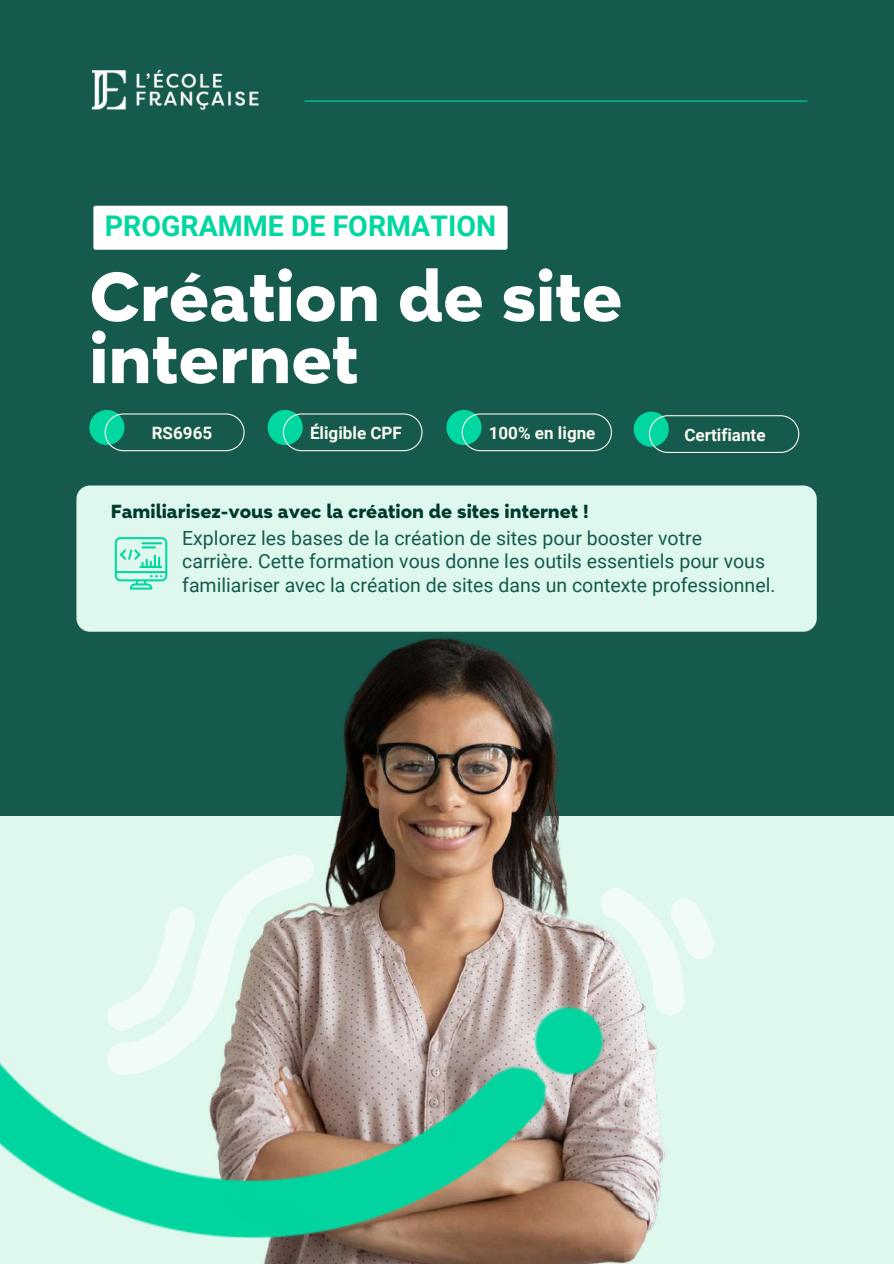
<style>
.page{position:relative;width:894px;height:1264px;background:#fff}
.page>*{position:absolute;margin:0;border:0;box-sizing:border-box;transform-origin:0 0}
.t1{font:800 78.75px/62.1px "Magenos";color:#fff}
.t2{font:700 28.5px "Roboto";color:#00d7a1}
.t3{font:800 21.6px "Magenos";color:#003a2e}
.t4{font:19.5px/23.7px "Roboto";color:#155a4c}
.t5{font:700 17.1px "Roboto";color:#faf9f0}
</style>
<div class="page">
<div style="left:0;top:0;width:893px;height:1263px;background:#155a4c"></div>
<hr style="left:304px;top:100px;width:503px;height:2px;background:#00d7a1">
<div style="left:76px;top:485px;width:740px;height:146px;background:#def8ed;border-radius:13px"></div>
<div style="left:0;top:815px;width:893px;height:448px;background:#def8ed"></div>
<img style="left:0;top:577px;width:841px;height:652px">
<img style="left:91px;top:69px;width:168px;height:42px">
<img style="left:0;top:953px;width:651px;height:310px">
<svg style="left:107px;top:855px;width:207px;height:220px"></svg>
<svg style="left:108px;top:906px;width:87px;height:124px"></svg>
<svg style="left:600px;top:888px;width:114px;height:127px"></svg>
<div style="left:89px;top:410px;width:35px;height:35px;background:#00d7a1;border-radius:50%"></div>
<svg style="left:105px;top:413px;width:139px;height:38px"></svg>
<div style="left:267px;top:410px;width:36px;height:35px;background:#00d7a1;border-radius:50%"></div>
<svg style="left:283px;top:413px;width:139px;height:38px"></svg>
<div style="left:446px;top:410px;width:35px;height:35px;background:#00d7a1;border-radius:50%"></div>
<svg style="left:461px;top:413px;width:151px;height:38px"></svg>
<div style="left:633px;top:411px;width:35px;height:36px;background:#00d7a1;border-radius:50%"></div>
<svg style="left:648px;top:415px;width:151px;height:38px"></svg>
<svg style="left:115px;top:537px;width:52px;height:52px"></svg>
<div style="left:93px;top:206px;width:414px;height:44px;background:#fff;border-radius:2px"></div>
<h2 class="t2" style="left:105px;top:210px;width:393px">PROGRAMME DE FORMATION</h2>
<h1 class="t1" style="left:89px;top:269px;width:534px">Création de site internet</h1>
<p class="t5" style="left:152px;top:423px;width:62px">RS6965</p>
<p class="t5" style="left:310px;top:423px;width:93px">Éligible CPF</p>
<p class="t5" style="left:488px;top:423px;width:108px">100% en ligne</p>
<p class="t5" style="left:684px;top:424px;width:83px">Certifiante</p>
<p class="t3" style="left:111px;top:499px;width:479px">Familiarisez-vous avec la création de sites internet !</p>
<p class="t4" style="left:182px;top:526px;width:594px">Explorez les bases de la création de sites pour booster votre carrière. Cette formation vous donne les outils essentiels pour vous familiariser avec la création de sites dans un contexte professionnel.</p>
</div>
